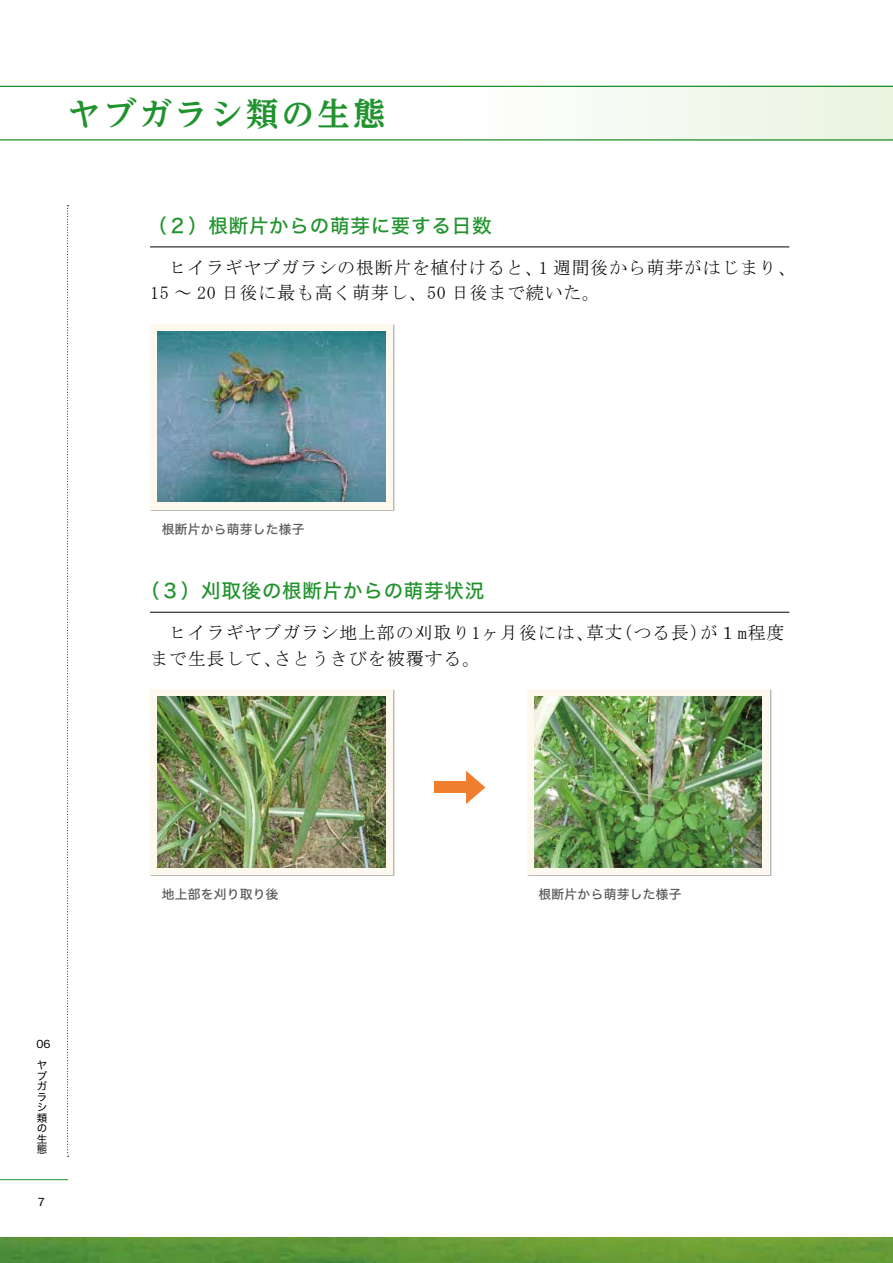
<style>
.page{position:relative;width:893px;height:1263px;background:#fff}
.page>*{position:absolute;margin:0;border:0;box-sizing:border-box;transform-origin:0 0}
.t1{font:700 32.4px "Reim Ythz Pro";letter-spacing:.1em;color:#21932e}
.t2{font:19.5px "Hira Kaku Std W5";letter-spacing:.04em;color:#21932e}
.t3{font:18px/25.5px "MS Mincho";letter-spacing:.04em;color:#000}
.t4{font:12.75px "Hira Kaku Std W5";letter-spacing:.02em;color:#595757}
.t5{font:10.5px/10.5px "Hira Kaku Std W4";color:#000}
</style>
<div class="page">
<img style="left:0;top:1237px;width:893px;height:26px">
<hr style="left:0;top:1179px;width:68px;height:1px;background:#21932e">
<hr style="left:150px;top:247px;width:639px;height:1px;background:#000">
<hr style="left:150px;top:612px;width:639px;height:1px;background:#000">
<div style="left:150px;top:324px;width:243px;height:185px;background:#fef9ef"></div>
<img style="left:158px;top:331px;width:227px;height:171px">
<div style="left:150px;top:689px;width:243px;height:185px;background:#fef9ef"></div>
<img style="left:158px;top:697px;width:227px;height:170px">
<div style="left:527px;top:689px;width:243px;height:185px;background:#fef9ef"></div>
<img style="left:535px;top:697px;width:227px;height:170px">
<div style="left:434px;top:781px;width:40px;height:12px;background:#ef7f2e"></div>
<svg style="left:466px;top:771px;width:19px;height:33px"></svg>
<div style="left:310px;top:86px;width:583px;height:55px;background:linear-gradient(to right,#fff,#ebf3e1)"></div>
<hr style="left:0;top:86px;width:893px;height:1px;background:#21932e">
<hr style="left:0;top:139px;width:893px;height:2px;background:#21932e">
<svg style="left:67px;top:205px;width:2px;height:952px"></svg>
<h1 class="t1" style="left:68px;top:87px;width:319px">ヤブガラシ類の生態</h1>
<p class="t2" style="left:148px;top:211px;width:345px">（２）根断片からの萌芽に要する日数</p>
<p class="t3" style="left:150px;top:255px;width:647px">　ヒイラギヤブガラシの根断片を植付けると、1 週間後から萌芽がはじまり、<br>15 ～ 20 日後に最も高く萌芽し、50 日後まで続いた。</p>
<p class="t5" style="left:36px;top:1034px;width:16px;line-height:21px">06ヤ</p>
<p class="t5" style="left:37px;top:1070px;width:12px;text-align:justify">ブガラシ類の生態</p>
<p class="t5" style="left:38px;top:1196px;width:9px">7</p>
<p class="t4" style="left:162px;top:520px;width:144px">根断片から萌芽した様子</p>
<p class="t2" style="left:140px;top:576px;width:345px">（３）刈取後の根断片からの萌芽状況</p>
<p class="t3" style="left:150px;top:620px;width:636px">　ヒイラギヤブガラシ地上部の刈取り1ヶ月後には、草丈（つる長）が１m程度まで生長して、さとうきびを被覆する。</p>
<p class="t4" style="left:162px;top:885px;width:118px">地上部を刈り取り後</p>
<p class="t4" style="left:539px;top:885px;width:144px">根断片から萌芽した様子</p>
</div>
